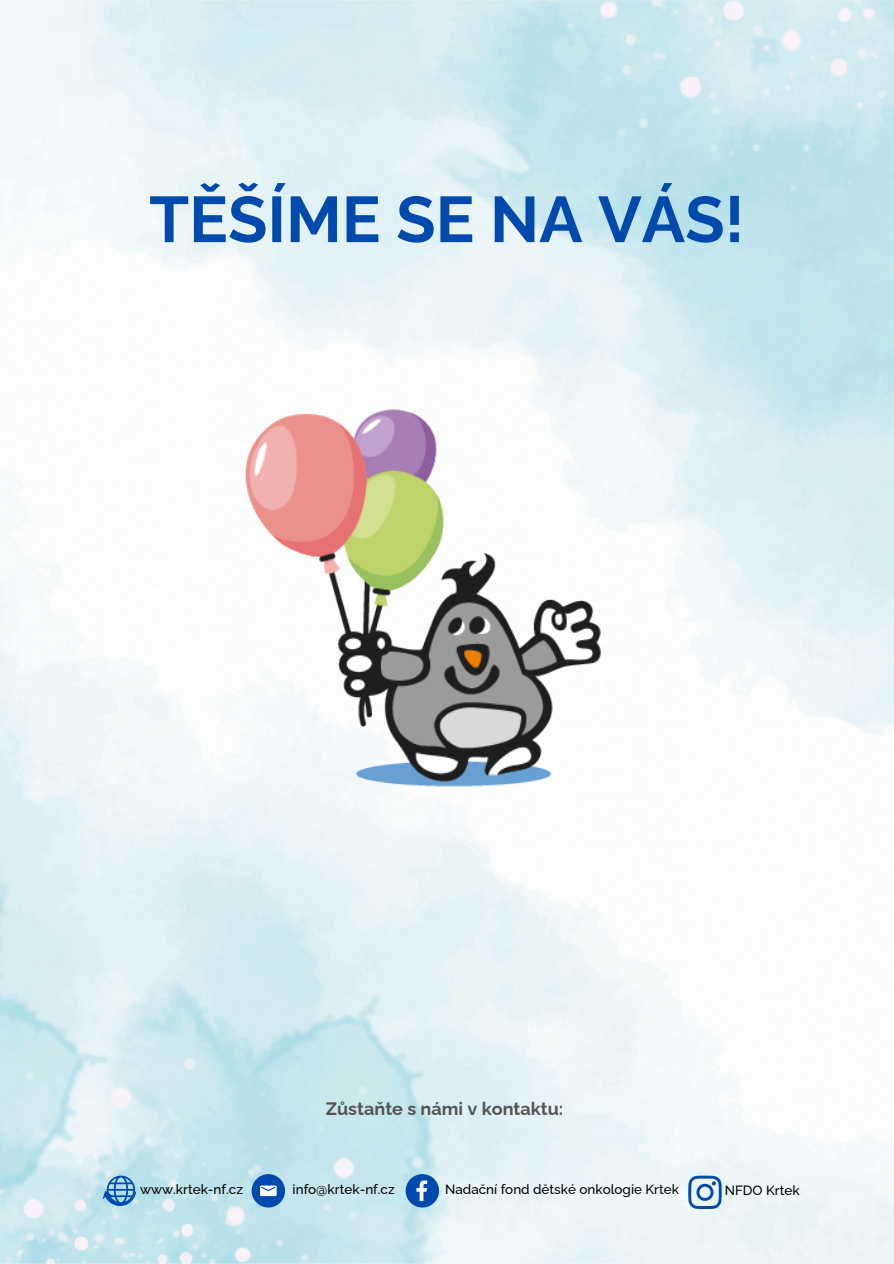
<style>
.page{position:relative;width:894px;height:1264px;background:#fff}
.page>*{position:absolute;margin:0;border:0;box-sizing:border-box;transform-origin:0 0}
.t1{font:700 64.5px "Raleway";color:#004aad}
.t2{font:700 18px "Raleway";color:#545454}
.t3{font:500 13.5px "Raleway";color:#000}
</style>
<div class="page">
<img style="left:0;top:0;width:893px;height:1263px">
<svg style="left:103px;top:1175px;width:33px;height:30px"></svg>
<div style="left:251px;top:1174px;width:34px;height:33px;background:#004aad;border-radius:50%"></div>
<svg style="left:260px;top:1185px;width:16px;height:11px"></svg>
<svg style="left:405px;top:1174px;width:34px;height:33px"></svg>
<svg style="left:688px;top:1175px;width:33px;height:33px"></svg>
<img style="left:186px;top:372px;width:472px;height:472px">
<h2 class="t1" style="left:149px;top:181px;width:596px">TĚŠÍME SE NA VÁS!</h2>
<h1 class="t2" style="left:326px;top:1098px;width:239px">Zůstaňte s námi v kontaktu:</h1>
<p class="t3" style="left:140px;top:1181px;width:104px">www.krtek-nf.cz</p>
<p class="t3" style="left:292px;top:1181px;width:103px">info@krtek-nf.cz</p>
<p class="t3" style="left:724px;top:1182px;width:76px">NFDO Krtek</p>
<p class="t3" style="left:445px;top:1181px;width:235px">Nadační fond dětské onkologie Krtek</p>
</div>
